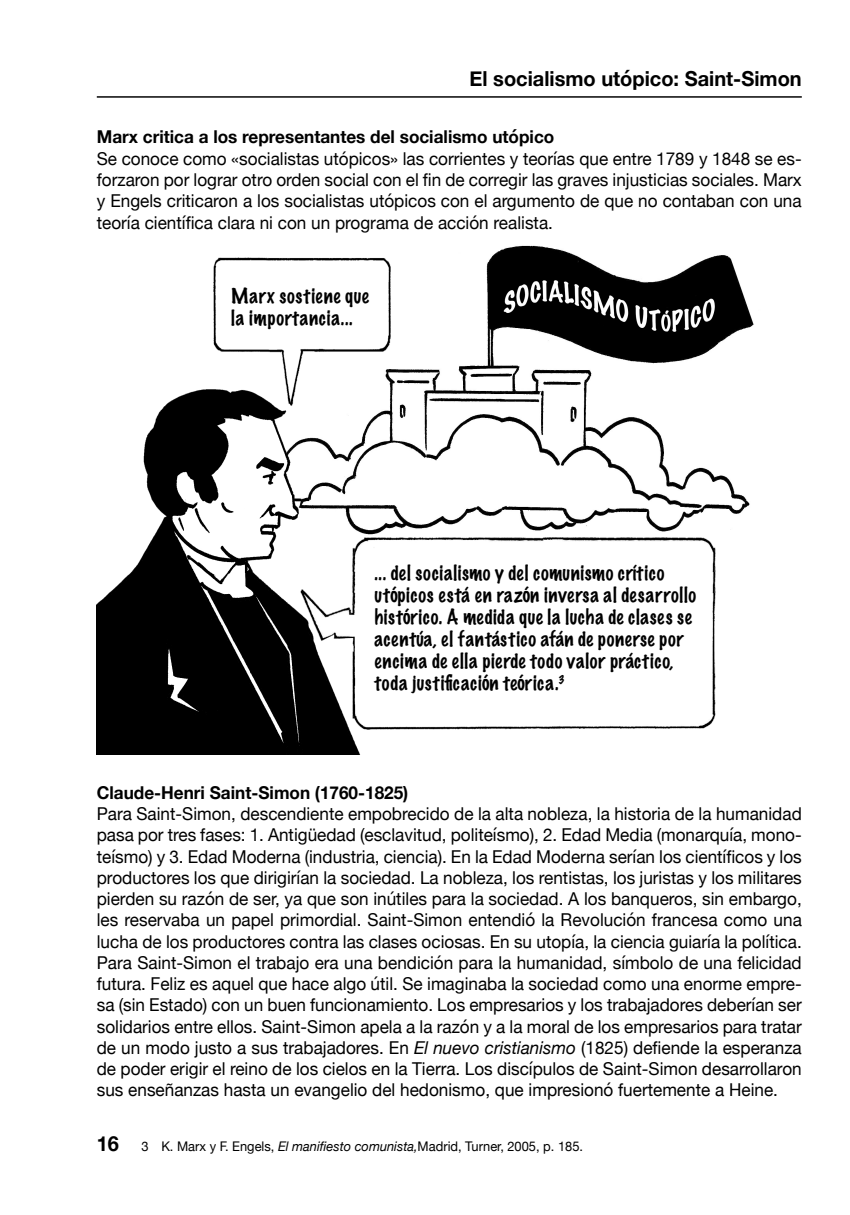
<style>
.page{position:relative;width:850px;height:1215px;background:#fff}
.page>*{position:absolute;margin:0;border:0;box-sizing:border-box;transform-origin:0 0}
.t1{font:700 20.6px "Helvetica Neue";color:#000}
.p0{font:100 19.2px/22.2px "Marker Felt";letter-spacing:.04em;color:#000}
.t2{font:17.8px/21.2px "Helvetica Neue";color:#000;text-align:justify}
.t3{font:700 17.8px "Helvetica Neue";color:#000}
.nota{font:13.2px "Helvetica Neue";color:#000}
.s1{font-style:italic}
</style>
<div class="page">
<hr style="left:97px;top:96px;width:704px;height:2px;background:#000">
<img style="left:374px;top:245px;width:380px;height:289px">
<img style="left:97px;top:389px;width:277px;height:366px">
<img style="left:299px;top:536px;width:417px;height:193px">
<img style="left:205px;top:252px;width:189px;height:157px">
<p class="t1" style="left:469px;top:62px;width:334px">El socialismo utópico: Saint-Simon</p>
<p class="t3" style="left:97px;top:123px;width:459px">Marx critica a los representantes del socialismo utópico</p>
<p class="t2" style="left:97px;top:149px;width:706px">Se conoce como «socialistas utópicos» las corrientes y teorías que entre 1789 y 1848 se es&shy;forzaron por lograr otro orden social con el fin de corregir las graves injusticias sociales. Marx y Engels criticaron a los socialistas utópicos con el argumento de que no contaban con una teoría científica clara ni con un programa de acción realista.</p>
<p class="p0" style="left:231px;top:284px;width:139px">Marx sostiene que la importancia...</p>
<p class="p0" style="left:374px;top:561px;width:323px">... del socialismo y del comunismo crítico utópicos está en razón inversa al desarrollo histórico. A medida que la lucha de clases se acentúa, el fantástico afán de ponerse por encima de ella pierde todo valor práctico, toda justificación teórica.<sup>3</sup><sup>1</sup></p>
<p class="t3" style="left:97px;top:778px;width:313px">Claude-Henri Saint-Simon (1760-1825)</p>
<p class="t2" style="left:97px;top:804px;width:706px">Para Saint-Simon, descendiente empobrecido de la alta nobleza, la historia de la humanidad pasa por tres fases: 1. Antigüedad (esclavitud, politeísmo), 2. Edad Media (monarquía, mono&shy;teísmo) y 3. Edad Moderna (industria, ciencia). En la Edad Moderna serían los científicos y los productores los que dirigirían la sociedad. La nobleza, los rentistas, los juristas y los militares pierden su razón de ser, ya que son inútiles para la sociedad. A los banqueros, sin embargo, les reservaba un papel primordial. Saint-Simon entendió la Revolución francesa como una lucha de los productores contra las clases ociosas. En su utopía, la ciencia guiaría la política.<br>Para Saint-Simon el trabajo era una bendición para la humanidad, símbolo de una felicidad futura. Feliz es aquel que hace algo útil. Se imaginaba la sociedad como una enorme empre&shy;sa (sin Estado) con un buen funcionamiento. Los empresarios y los trabajadores deberían ser solidarios entre ellos. Saint-Simon apela a la razón y a la moral de los empresarios para tratar de un modo justo a sus trabajadores. En <span class="s1">El nuevo cristianismo</span> (1825) defiende la esperanza de poder erigir el reino de los cielos en la Tierra. Los discípulos de Saint-Simon desarrollaron sus enseñanzas hasta un evangelio del hedonismo, que impresionó fuertemente a Heine.</p>
<p class="t1" style="left:97px;top:1127px;width:24px">16</p>
<p class="nota" style="left:141px;top:1136px;width:443px">3 K. Marx y F. Engels, <span class="s1">El manifiesto comunista,</span>Madrid, Turner, 2005, p. 185.</p>
</div>
